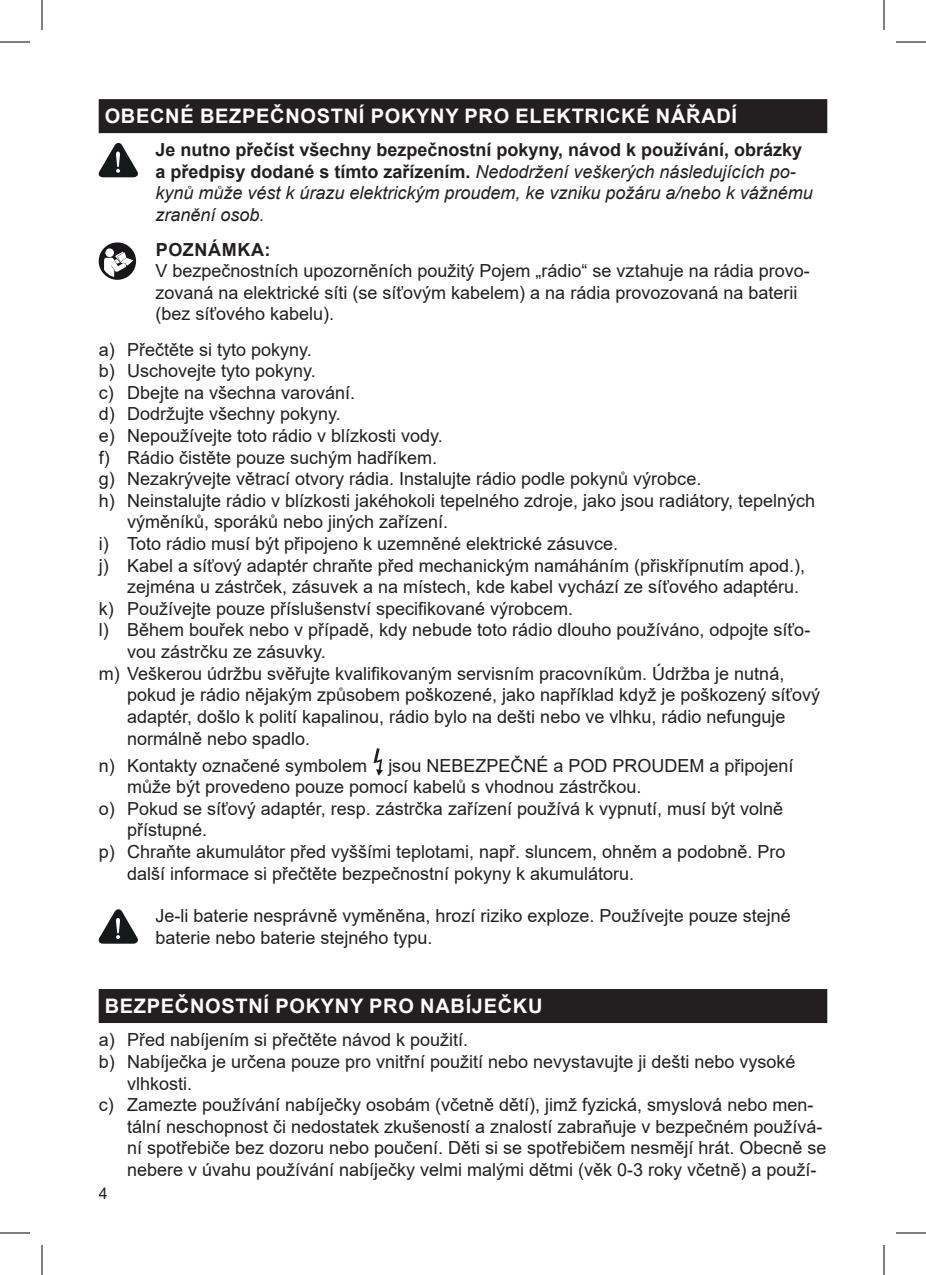
<style>
.page{position:relative;width:926px;height:1275px;background:#fff}
.page>*{position:absolute;margin:0;border:0;box-sizing:border-box;transform-origin:0 0}
.t1{font:700 20px "Arial";letter-spacing:.035em;color:#fff}
.t2{font:18px/21.6px "Arial";color:#231f20}
.t3{font:italic 18px/21.6px "Arial";color:#231f20}
.t4{font:700 18px "Arial";letter-spacing:.035em;color:#231f20}
.t5{font:16px "Arial";color:#231f20}
.s1{font-weight:700;font-style:normal}
</style>
<div class="page">
<div style="left:99px;top:99px;width:728px;height:34px;background:#231f20"></div>
<div style="left:99px;top:989px;width:728px;height:34px;background:#231f20"></div>
<svg style="left:99px;top:143px;width:39px;height:34px"></svg>
<div style="left:99px;top:242px;width:37px;height:38px;background:#18161b;border-radius:50%"></div>
<svg style="left:105px;top:248px;width:9px;height:9px"></svg>
<svg style="left:104px;top:251px;width:29px;height:26px"></svg>
<svg style="left:373px;top:748px;width:10px;height:27px"></svg>
<svg style="left:99px;top:909px;width:39px;height:34px"></svg>
<hr style="left:0;top:42px;width:30px;height:1px;background:#000">
<hr style="left:896px;top:42px;width:30px;height:1px;background:#000">
<hr style="left:0;top:1232px;width:30px;height:1px;background:#000">
<hr style="left:896px;top:1232px;width:30px;height:1px;background:#000">
<hr style="left:42px;top:0;width:1px;height:30px;background:#000">
<hr style="left:42px;top:1245px;width:1px;height:30px;background:#000">
<hr style="left:884px;top:0;width:1px;height:30px;background:#000">
<hr style="left:884px;top:1245px;width:1px;height:30px;background:#000">
<p class="t1" style="left:105px;top:102px;width:634px">OBECNÉ BEZPEČNOSTNÍ POKYNY PRO ELEKTRICKÉ NÁŘADÍ</p>
<p class="t3" style="left:155px;top:139px;width:659px"><span class="s1">Je nutno přečíst všechny bezpečnostní pokyny, návod k používání, obrázky a předpisy dodané s tímto zařízením.</span> Nedodržení veškerých následujících po&shy;kynů může vést k úrazu elektrickým proudem, ke vzniku požáru a/nebo k vážnému zranění osob.</p>
<p class="t4" style="left:156px;top:236px;width:116px">POZNÁMKA:</p>
<p class="t2" style="left:155px;top:260px;width:656px">V bezpečnostních upozorněních použitý Pojem „rádio“ se vztahuje na rádia provo&shy;zovaná na elektrické síti (se síťovým kabelem) a na rádia provozovaná na baterii (bez síťového kabelu).</p>
<p class="t2" style="left:99px;top:338px;width:215px">a) Přečtěte si tyto pokyny.</p>
<p class="t2" style="left:99px;top:360px;width:219px">b) Uschovejte tyto pokyny.</p>
<p class="t2" style="left:99px;top:381px;width:258px">c) Dbejte na všechna varování.</p>
<p class="t2" style="left:99px;top:403px;width:244px">d) Dodržujte všechny pokyny.</p>
<p class="t2" style="left:99px;top:425px;width:346px">e) Nepoužívejte toto rádio v blízkosti vody.</p>
<p class="t2" style="left:99px;top:446px;width:340px">f) Rádio čistěte pouze suchým hadříkem.</p>
<p class="t2" style="left:99px;top:468px;width:604px">g) Nezakrývejte větrací otvory rádia. Instalujte rádio podle pokynů výrobce.</p>
<p class="t2" style="left:99px;top:489px;width:718px">h) Neinstalujte rádio v blízkosti jakéhokoli tepelného zdroje, jako jsou radiátory, tepelných</p>
<p class="t2" style="left:127px;top:511px;width:323px">výměníků, sporáků nebo jiných zařízení.</p>
<p class="t2" style="left:99px;top:533px;width:521px">i) Toto rádio musí být připojeno k uzemněné elektrické zásuvce.</p>
<p class="t2" style="left:99px;top:554px;width:708px">j) Kabel a síťový adaptér chraňte před mechanickým namáháním (přiskřípnutím apod.),</p>
<p class="t2" style="left:127px;top:576px;width:674px">zejména u zástrček, zásuvek a na místech, kde kabel vychází ze síťového adaptéru.</p>
<p class="t2" style="left:99px;top:597px;width:476px">k) Používejte pouze příslušenství specifikované výrobcem.</p>
<p class="t2" style="left:99px;top:619px;width:713px">l) Během bouřek nebo v případě, kdy nebude toto rádio dlouho používáno, odpojte síťo-</p>
<p class="t2" style="left:127px;top:641px;width:200px">vou zástrčku ze zásuvky.</p>
<p class="t2" style="left:99px;top:662px;width:687px">m) Veškerou údržbu svěřujte kvalifikovaným servisním pracovníkům. Údržba je nutná,</p>
<p class="t2" style="left:127px;top:684px;width:695px">pokud je rádio nějakým způsobem poškozené, jako například když je poškozený síťový</p>
<p class="t2" style="left:127px;top:705px;width:660px">adaptér, došlo k polití kapalinou, rádio bylo na dešti nebo ve vlhku, rádio nefunguje</p>
<p class="t2" style="left:127px;top:727px;width:185px">normálně nebo spadlo.</p>
<p class="t2" style="left:99px;top:754px;width:696px">n) Kontakty označené symbolem jsou NEBEZPEČNÉ a POD PROUDEM a připojení</p>
<p class="t2" style="left:127px;top:776px;width:516px">může být provedeno pouze pomocí kabelů s vhodnou zástrčkou.</p>
<p class="t2" style="left:99px;top:797px;width:686px">o) Pokud se síťový adaptér, resp. zástrčka zařízení používá k vypnutí, musí být volně</p>
<p class="t2" style="left:127px;top:819px;width:82px">přístupné.</p>
<p class="t2" style="left:99px;top:841px;width:688px">p) Chraňte akumulátor před vyššími teplotami, např. sluncem, ohněm a podobně. Pro</p>
<p class="t2" style="left:127px;top:862px;width:509px">další informace si přečtěte bezpečnostní pokyny k akumulátoru.</p>
<p class="t2" style="left:155px;top:905px;width:637px">Je-li baterie nesprávně vyměněna, hrozí riziko exploze. Používejte pouze stejné baterie nebo baterie stejného typu.</p>
<p class="t1" style="left:105px;top:992px;width:439px">BEZPEČNOSTNÍ POKYNY PRO NABÍJEČKU</p>
<p class="t2" style="left:99px;top:1029px;width:371px">a) Před nabíjením si přečtěte návod k použití.</p>
<p class="t2" style="left:99px;top:1050px;width:698px">b) Nabíječka je určena pouze pro vnitřní použití nebo nevystavujte ji dešti nebo vysoké</p>
<p class="t2" style="left:127px;top:1072px;width:67px">vlhkosti.</p>
<p class="t2" style="left:99px;top:1094px;width:716px">c) Zamezte používání nabíječky osobám (včetně dětí), jimž fyzická, smyslová nebo men-</p>
<p class="t2" style="left:127px;top:1115px;width:697px">tální neschopnost či nedostatek zkušeností a znalostí zabraňuje v bezpečném používá-</p>
<p class="t2" style="left:127px;top:1137px;width:701px">ní spotřebiče bez dozoru nebo poučení. Děti si se spotřebičem nesmějí hrát. Obecně se</p>
<p class="t2" style="left:127px;top:1158px;width:691px">nebere v úvahu používání nabíječky velmi malými dětmi (věk 0-3 roky včetně) a použí-</p>
<p class="t5" style="left:99px;top:1182px;width:10px">4</p>
</div>
